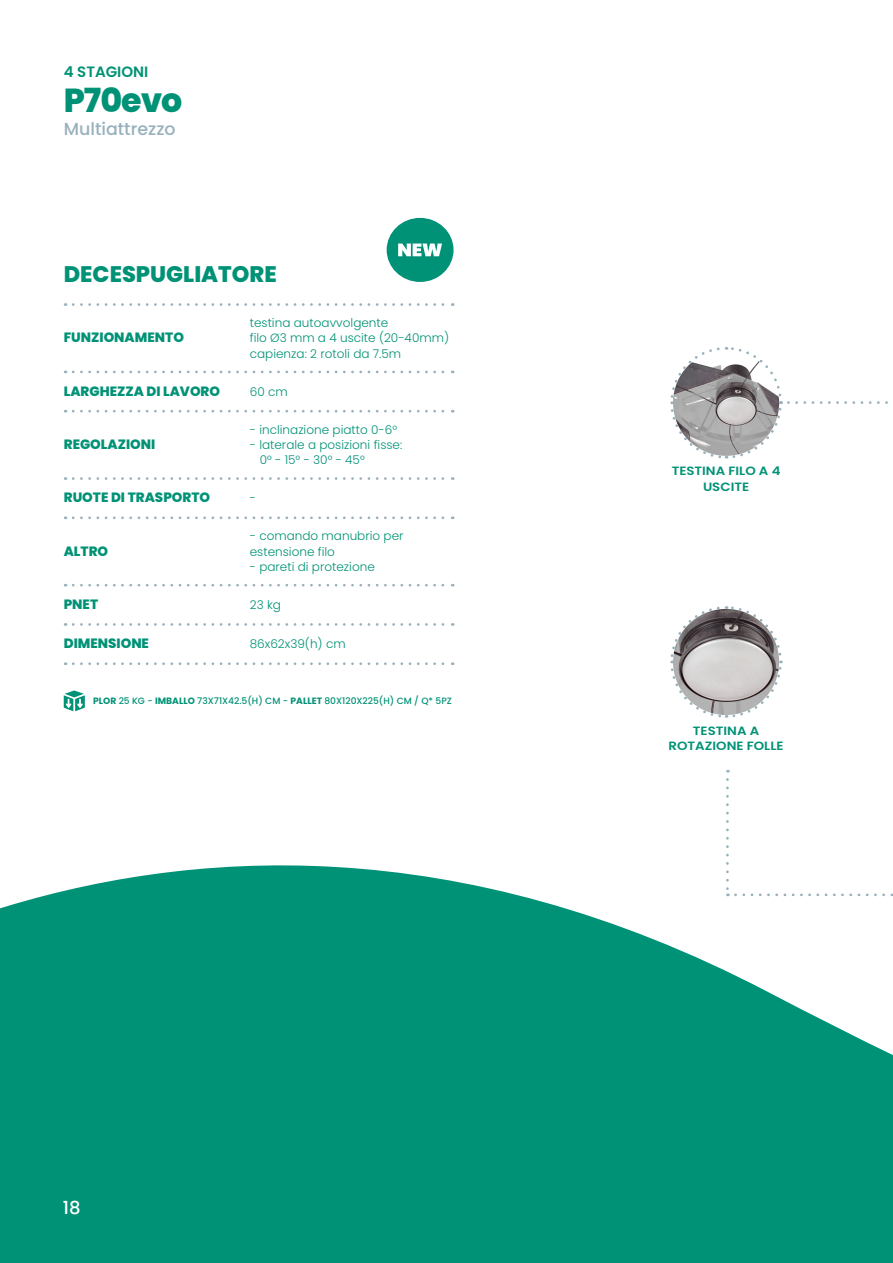
<style>
.page{position:relative;width:893px;height:1263px;background:#fff}
.page>*{position:absolute;margin:0;border:0;box-sizing:border-box;transform-origin:0 0}
.t1{font:800 33.3px "Poppins";letter-spacing:-.03em;color:#009276}
.t2{font:800 22.5px "Poppins";color:#009276}
.t3{font:500 18px "Poppins";color:#fff}
.t4{font:500 17.4px "Poppins";color:#98b1bc}
.t5{font:600 15px "Poppins";color:#009276}
.t6{font:800 13.5px "Poppins";color:#009276}
.t7{font:300 12px/15.5px "Poppins";color:#009276}
.t8{font:600 12px/15.8px "Poppins";color:#009276;text-align:center;scale:1.11 1}
.t9{font:500 9.15px "Poppins";color:#009276}
.s1{font-weight:700}
</style>
<div class="page">
<svg style="left:0;top:865px;width:893px;height:398px;background:#1f9f86"></svg>
<svg style="left:73px;top:303px;width:380px;height:3px"></svg>
<svg style="left:73px;top:477px;width:380px;height:3px"></svg>
<svg style="left:73px;top:516px;width:380px;height:3px"></svg>
<svg style="left:73px;top:410px;width:380px;height:2px"></svg>
<svg style="left:73px;top:371px;width:380px;height:2px"></svg>
<svg style="left:64px;top:690px;width:21px;height:21px"></svg>
<svg style="left:73px;top:584px;width:380px;height:2px"></svg>
<svg style="left:73px;top:623px;width:380px;height:3px"></svg>
<svg style="left:73px;top:662px;width:380px;height:3px"></svg>
<div style="left:387px;top:218px;width:67px;height:64px;background:#009276;border-radius:50%"></div>
<svg style="left:398px;top:244px;width:44px;height:12px"></svg>
<svg style="left:670px;top:606px;width:113px;height:112px"></svg>
<svg style="left:670px;top:347px;width:218px;height:112px"></svg>
<svg style="left:726px;top:779px;width:3px;height:117px"></svg>
<svg style="left:735px;top:893px;width:158px;height:3px"></svg>
<p class="t5" style="left:64px;top:63px;width:86px">4 STAGIONI</p>
<p class="t1" style="left:64px;top:81px;width:120px">P70evo</p>
<p class="t4" style="left:64px;top:119px;width:113px">Multiattrezzo</p>
<p class="t2" style="left:64px;top:261px;width:215px">DECESPUGLIATORE</p>
<p class="t6" style="left:64px;top:330px;width:122px">FUNZIONAMENTO</p>
<p class="t7" style="left:250px;top:315px;width:140px">testina autoavvolgente</p>
<p class="t7" style="left:250px;top:331px;width:201px">filo Ø3 mm a 4 uscite (20-40mm)</p>
<p class="t7" style="left:250px;top:346px;width:153px">capienza: 2 rotoli da 7.5m</p>
<p class="t6" style="left:64px;top:383px;width:158px">LARGHEZZA DI LAVORO</p>
<p class="t7" style="left:250px;top:384px;width:39px">60 cm</p>
<p class="t7" style="left:250px;top:422px;width:149px">- inclinazione piatto 0-6°</p>
<p class="t7" style="left:250px;top:437px;width:154px">- laterale a posizioni fisse:</p>
<p class="t7" style="left:260px;top:453px;width:107px">0° - 15° - 30° - 45°</p>
<p class="t6" style="left:64px;top:436px;width:93px">REGOLAZIONI</p>
<p class="t6" style="left:64px;top:490px;width:148px">RUOTE DI TRASPORTO</p>
<p class="t7" style="left:250px;top:490px;width:8px">-</p>
<p class="t7" style="left:250px;top:528px;width:155px">- comando manubrio per estensione filo</p>
<p class="t7" style="left:250px;top:559px;width:127px">- pareti di protezione</p>
<p class="t6" style="left:64px;top:544px;width:46px">ALTRO</p>
<p class="t6" style="left:64px;top:596px;width:36px">PNET</p>
<p class="t7" style="left:250px;top:597px;width:33px">23 kg</p>
<p class="t6" style="left:64px;top:635px;width:87px">DIMENSIONE</p>
<p class="t7" style="left:250px;top:636px;width:97px">86x62x39(h) cm</p>
<p class="t9" style="left:93px;top:695px;width:360px"><span class="s1">PLOR</span> 25 KG - <span class="s1">IMBALLO</span> 73X71X42.5(H) CM - <span class="s1">PALLET</span> 80X120X225(H) CM / Q* 5PZ</p>
<p class="t3" style="left:63px;top:1197px;width:19px">18</p>
<p class="t8" style="left:672px;top:463px;width:100px">TESTINA FILO A 4<br>USCITE</p>
<p class="t8" style="left:669px;top:723px;width:105px">TESTINA A<br>ROTAZIONE FOLLE</p>
</div>
